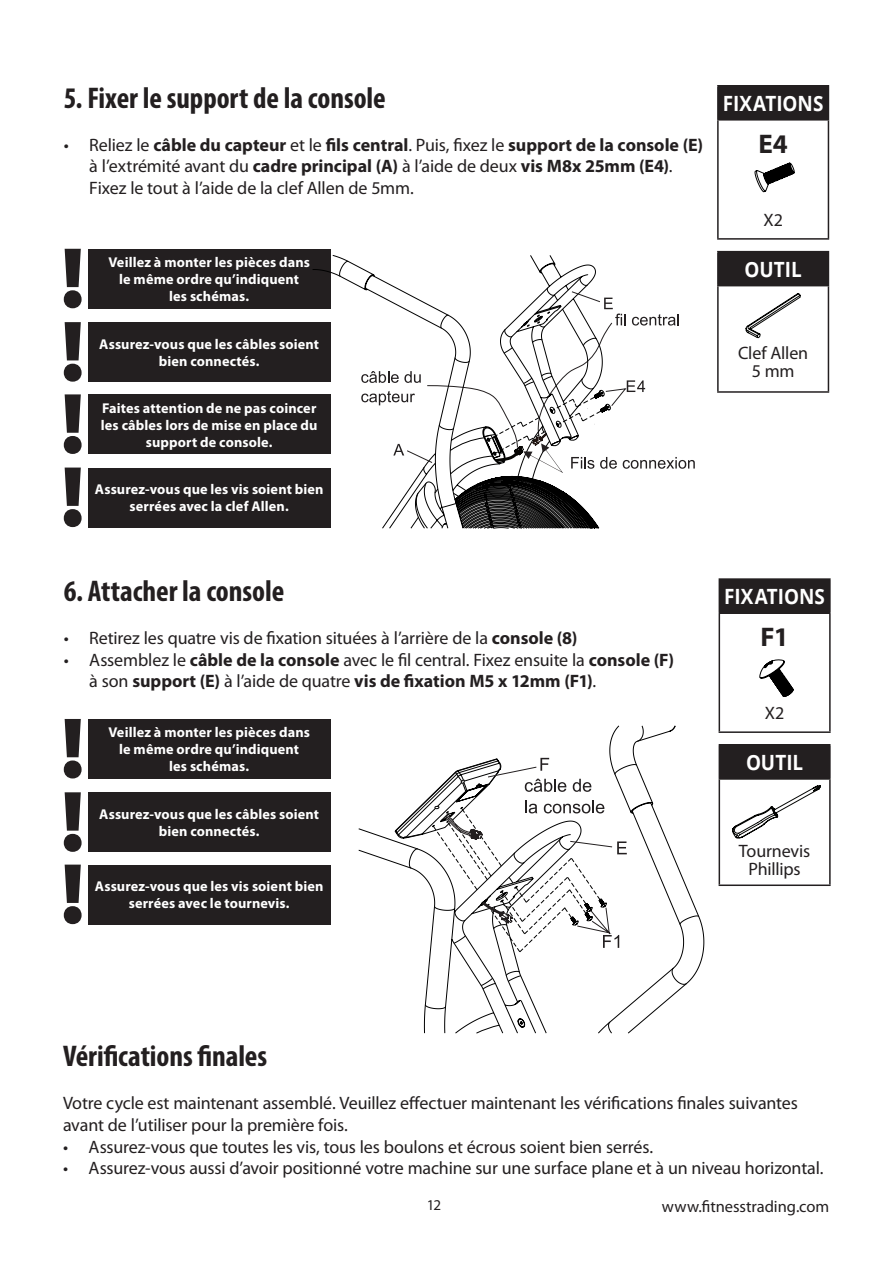
<style>
.page{position:relative;width:893px;height:1263px;background:#fff}
.page>*{position:absolute;margin:0;border:0;box-sizing:border-box;transform-origin:0 0}
.t1{font:700 condensed 30px "Myriad Pro";color:#231f20}
.t2{font:700 27px "Myriad Pro";color:#231f20}
.t3{font:700 21px "Open Sans";color:#fff;scale:.9 1}
.t4{font:18px/21.6px "Myriad Pro";letter-spacing:-.01em;color:#231f20}
.t5{font:16.5px "Myriad Pro";color:#231f20}
.t6{font:15px "Myriad Pro";color:#231f20}
.t7{font:700 14.25px/17.1px "Myriad Pro";letter-spacing:.01em;color:#fff;text-align:center}
.s1{font-weight:700}
</style>
<div class="page">
<div style="left:88px;top:249px;width:242px;height:59px;background:#231f20"></div>
<div style="left:88px;top:719px;width:242px;height:60px;background:#231f20"></div>
<svg style="left:64px;top:249px;width:18px;height:59px"></svg>
<svg style="left:64px;top:719px;width:18px;height:59px"></svg>
<div style="left:88px;top:322px;width:242px;height:60px;background:#231f20"></div>
<svg style="left:64px;top:322px;width:18px;height:60px"></svg>
<div style="left:88px;top:792px;width:242px;height:60px;background:#231f20"></div>
<svg style="left:64px;top:792px;width:18px;height:60px"></svg>
<div style="left:88px;top:395px;width:242px;height:59px;background:#231f20"></div>
<svg style="left:64px;top:394px;width:18px;height:60px"></svg>
<div style="left:88px;top:865px;width:242px;height:59px;background:#231f20"></div>
<svg style="left:64px;top:865px;width:18px;height:59px"></svg>
<div style="left:88px;top:468px;width:242px;height:59px;background:#231f20"></div>
<svg style="left:64px;top:468px;width:18px;height:59px"></svg>
<svg style="left:395px;top:725px;width:304px;height:309px"></svg>
<svg style="left:433px;top:758px;width:194px;height:194px"></svg>
<div style="left:718px;top:86px;width:110px;height:34px;background:#231f20"></div>
<hr style="left:717px;top:85px;width:112px;height:2px;background:#231f20">
<hr style="left:717px;top:87px;width:2px;height:32px;background:#231f20">
<hr style="left:828px;top:87px;width:1px;height:32px;background:#231f20">
<hr style="left:717px;top:119px;width:112px;height:2px;background:#231f20">
<hr style="left:717px;top:121px;width:2px;height:117px;background:#231f20">
<hr style="left:828px;top:121px;width:1px;height:117px;background:#231f20">
<hr style="left:717px;top:238px;width:112px;height:2px;background:#231f20">
<div style="left:719px;top:579px;width:111px;height:34px;background:#231f20"></div>
<hr style="left:719px;top:578px;width:112px;height:2px;background:#231f20">
<hr style="left:829px;top:580px;width:2px;height:32px;background:#231f20">
<hr style="left:719px;top:612px;width:112px;height:2px;background:#231f20">
<hr style="left:719px;top:614px;width:1px;height:117px;background:#231f20">
<hr style="left:829px;top:614px;width:2px;height:117px;background:#231f20">
<hr style="left:719px;top:731px;width:112px;height:2px;background:#231f20">
<div style="left:718px;top:252px;width:110px;height:34px;background:#231f20"></div>
<hr style="left:717px;top:251px;width:112px;height:1px;background:#231f20">
<hr style="left:717px;top:252px;width:2px;height:33px;background:#231f20">
<hr style="left:828px;top:252px;width:1px;height:33px;background:#231f20">
<hr style="left:717px;top:285px;width:112px;height:1px;background:#231f20">
<hr style="left:717px;top:286px;width:2px;height:105px;background:#231f20">
<hr style="left:828px;top:286px;width:1px;height:105px;background:#231f20">
<hr style="left:717px;top:391px;width:112px;height:2px;background:#231f20">
<div style="left:719px;top:745px;width:111px;height:34px;background:#231f20"></div>
<hr style="left:719px;top:744px;width:112px;height:2px;background:#231f20">
<hr style="left:829px;top:746px;width:2px;height:32px;background:#231f20">
<hr style="left:719px;top:778px;width:112px;height:2px;background:#231f20">
<hr style="left:719px;top:780px;width:1px;height:104px;background:#231f20">
<hr style="left:829px;top:780px;width:2px;height:104px;background:#231f20">
<hr style="left:719px;top:884px;width:112px;height:2px;background:#231f20">
<svg style="left:754px;top:162px;width:41px;height:30px"></svg>
<svg style="left:745px;top:293px;width:56px;height:45px"></svg>
<svg style="left:759px;top:659px;width:35px;height:38px"></svg>
<svg style="left:732px;top:785px;width:89px;height:53px"></svg>
<svg style="left:312px;top:255px;width:242px;height:273px"></svg>
<svg style="left:339px;top:261px;width:261px;height:268px"></svg>
<svg style="left:361px;top:291px;width:334px;height:182px"></svg>
<p class="t1" style="left:64px;top:79px;width:324px">5. Fixer le support de la console</p>
<p class="t4" style="left:89px;top:134px;width:615px;text-indent:-26px">• Reliez le <span class="s1">câble du capteur</span> et le <span class="s1">fils central</span>. Puis, fixez le <span class="s1">support de la console (E) </span>à l’extrémité avant du <span class="s1">cadre principal (A)</span> à l’aide de deux <span class="s1">vis M8x 25mm (E4)</span>.<br>Fixez le tout à l’aide de la clef Allen de 5mm.</p>
<p class="t7" style="left:108px;top:254px;width:203px">Veillez à monter les pièces dans</p>
<p class="t7" style="left:119px;top:271px;width:181px">le même ordre qu’indiquent</p>
<p class="t7" style="left:169px;top:288px;width:81px">les schémas.</p>
<p class="t7" style="left:99px;top:336px;width:221px">Assurez-vous que les câbles soient bien connectés.</p>
<p class="t7" style="left:101px;top:399px;width:218px">Faites attention de ne pas coincer les câbles lors de mise en place du support de console.</p>
<p class="t7" style="left:95px;top:481px;width:230px">Assurez-vous que les vis soient bien serrées avec la clef Allen.</p>
<p class="t3" style="left:723px;top:88px;width:113px">FIXATIONS</p>
<p class="t2" style="left:759px;top:129px;width:31px">E4</p>
<p class="t4" style="left:763px;top:209px;width:21px">X2</p>
<p class="t3" style="left:744px;top:254px;width:65px">OUTIL</p>
<p class="t4" style="left:738px;top:343px;width:72px">Clef Allen</p>
<p class="t4" style="left:752px;top:361px;width:44px">5 mm</p>
<p class="t1" style="left:64px;top:572px;width:222px">6. Attacher la console</p>
<p class="t4" style="left:64px;top:627px;width:515px">• Retirez les quatre vis de fixation situées à l’arrière de la <span class="s1">console (8)</span></p>
<p class="t4" style="left:89px;top:649px;width:586px;text-indent:-26px">• Assemblez le <span class="s1">câble de la console</span> avec le fil central. Fixez ensuite la <span class="s1">console (F) </span>à son <span class="s1">support (E)</span> à l’aide de quatre <span class="s1">vis de fixation M5 x 12mm (F1)</span>.</p>
<p class="t7" style="left:108px;top:724px;width:203px">Veillez à monter les pièces dans</p>
<p class="t7" style="left:119px;top:741px;width:181px">le même ordre qu’indiquent</p>
<p class="t7" style="left:169px;top:758px;width:81px">les schémas.</p>
<p class="t7" style="left:99px;top:806px;width:221px">Assurez-vous que les câbles soient bien connectés.</p>
<p class="t7" style="left:95px;top:878px;width:230px">Assurez-vous que les vis soient bien serrées avec le tournevis.</p>
<p class="t3" style="left:724px;top:582px;width:113px">FIXATIONS</p>
<p class="t2" style="left:760px;top:622px;width:30px">F1</p>
<p class="t4" style="left:765px;top:702px;width:21px">X2</p>
<p class="t3" style="left:746px;top:747px;width:65px">OUTIL</p>
<p class="t4" style="left:739px;top:842px;width:73px;line-height:18px;text-align:center">Tournevis<br>Phillips</p>
<p class="t1" style="left:63px;top:1037px;width:206px">Vérifications finales</p>
<p class="t4" style="left:63px;top:1093px;width:736px">Votre cycle est maintenant assemblé. Veuillez effectuer maintenant les vérifications finales suivantes avant de l’utiliser pour la première fois.</p>
<p class="t4" style="left:63px;top:1136px;width:592px">• Assurez-vous que toutes les vis, tous les boulons et écrous soient bien serrés.</p>
<p class="t4" style="left:63px;top:1158px;width:762px">• Assurez-vous aussi d’avoir positionné votre machine sur une surface plane et à un niveau horizontal.</p>
<p class="t6" style="left:427px;top:1197px;width:16px">12</p>
<p class="t5" style="left:662px;top:1197px;width:169px">www.fitnesstrading.com</p>
</div>
